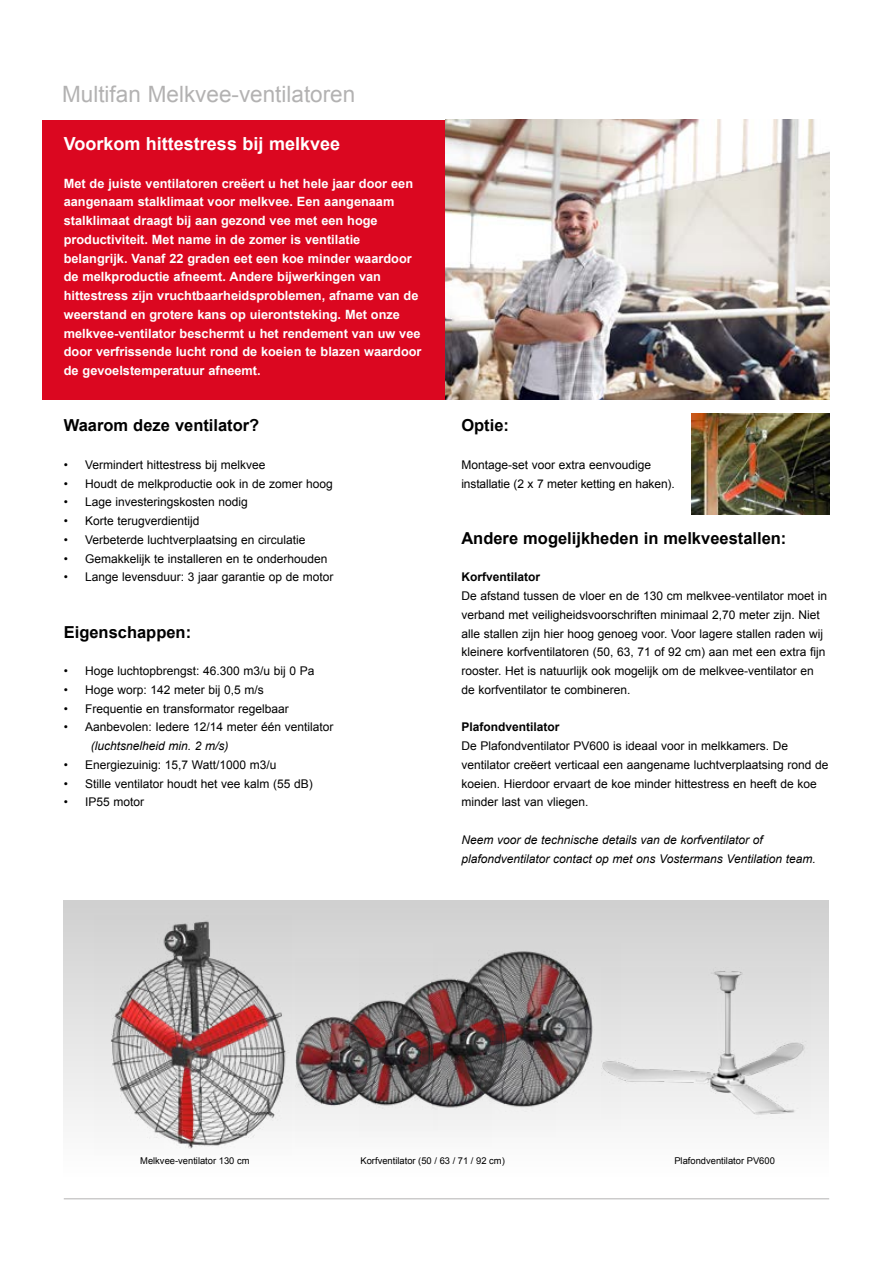
<style>
.page{position:relative;width:893px;height:1263px;background:#fff}
.page>*{position:absolute;margin:0;border:0;box-sizing:border-box;transform-origin:0 0}
.t1{font:22.5px "Arial";color:#b3b2b2}
.t2{font:700 18px "Arial";color:#fff}
.t3{font:700 16.5px "Arial";color:#000}
.t4{font:700 12.75px/18.8px "Arial";color:#fff}
.t5{font:12px/18.8px "Arial";color:#000}
.t6{font:italic 12px/18.8px "Arial";color:#000}
.t7{font:700 12px "Arial";color:#000}
.t8{font:9.3px "Arial";color:#000}
</style>
<div class="page">
<hr style="left:64px;top:1198px;width:765px;height:1px;background:#b3b2b2">
<div style="left:64px;top:900px;width:765px;height:276px;background:linear-gradient(to bottom,#cfcfcf,#fefefe)"></div>
<img style="left:434px;top:943px;width:186px;height:186px">
<div style="left:43px;top:120px;width:786px;height:280px;background:#db0720"></div>
<img style="left:445px;top:120px;width:384px;height:280px">
<img style="left:95px;top:915px;width:196px;height:240px">
<img style="left:359px;top:949px;width:197px;height:187px">
<img style="left:295px;top:959px;width:196px;height:187px">
<img style="left:242px;top:963px;width:196px;height:167px">
<img style="left:602px;top:967px;width:209px;height:151px">
<img style="left:692px;top:414px;width:137px;height:100px">
<h1 class="t1" style="left:62px;top:80px;width:295px">Multifan Melkvee-ventilatoren</h1>
<h2 class="t2" style="left:64px;top:132px;width:278px">Voorkom hittestress bij melkvee</h2>
<p class="t4" style="left:64px;top:174px;width:359px">Met de juiste ventilatoren creëert u het hele jaar door een aangenaam stalklimaat voor melkvee. Een aangenaam stalklimaat draagt bij aan gezond vee met een hoge productiviteit. Met name in de zomer is ventilatie belangrijk. Vanaf 22 graden eet een koe minder waardoor de melkproductie afneemt. Andere bijwerkingen van hittestress zijn vruchtbaarheidsproblemen, afname van de weerstand en grotere kans op uierontsteking. Met onze melkvee-ventilator beschermt u het rendement van uw vee door verfrissende lucht rond de koeien te blazen waardoor de gevoelstemperatuur afneemt.</p>
<h3 class="t3" style="left:64px;top:415px;width:197px">Waarom deze ventilator?</h3>
<p class="t5" style="left:64px;top:455px;width:203px">• Vermindert hittestress bij melkvee</p>
<p class="t5" style="left:64px;top:474px;width:271px">• Houdt de melkproductie ook in de zomer hoog</p>
<p class="t5" style="left:64px;top:493px;width:186px">• Lage investeringskosten nodig</p>
<p class="t5" style="left:64px;top:512px;width:137px">• Korte terugverdientijd</p>
<p class="t5" style="left:64px;top:530px;width:243px">• Verbeterde luchtverplaatsing en circulatie</p>
<p class="t5" style="left:64px;top:549px;width:265px">• Gemakkelijk te installeren en te onderhouden</p>
<p class="t5" style="left:64px;top:568px;width:271px">• Lange levensduur: 3 jaar garantie op de motor</p>
<h3 class="t3" style="left:64px;top:621px;width:129px">Eigenschappen:</h3>
<p class="t5" style="left:64px;top:662px;width:252px">• Hoge luchtopbrengst: 46.300 m3/u bij 0 Pa</p>
<p class="t5" style="left:64px;top:680px;width:202px">• Hoge worp: 142 meter bij 0,5 m/s</p>
<p class="t5" style="left:64px;top:699px;width:227px">• Frequentie en transformator regelbaar</p>
<p class="t5" style="left:64px;top:718px;width:271px">• Aanbevolen: Iedere 12/14 meter één ventilator</p>
<p class="t6" style="left:91px;top:737px;width:139px">(luchtsnelheid min. 2 m/s)</p>
<p class="t5" style="left:64px;top:755px;width:214px">• Energiezuinig: 15,7 Watt/1000 m3/u</p>
<p class="t5" style="left:64px;top:774px;width:251px">• Stille ventilator houdt het vee kalm (55 dB)</p>
<p class="t5" style="left:64px;top:793px;width:82px">• IP55 motor</p>
<h3 class="t3" style="left:461px;top:415px;width:49px">Optie:</h3>
<p class="t5" style="left:461px;top:455px;width:215px">Montage-set voor extra eenvoudige installatie (2 x 7 meter ketting en haken).</p>
<h3 class="t3" style="left:461px;top:527px;width:327px">Andere mogelijkheden in melkveestallen:</h3>
<p class="t7" style="left:461px;top:569px;width:80px">Korfventilator</p>
<p class="t5" style="left:461px;top:587px;width:367px">De afstand tussen de vloer en de 130 cm melkvee-ventilator moet in verband met veiligheidsvoorschriften minimaal 2,70 meter zijn. Niet alle stallen zijn hier hoog genoeg voor. Voor lagere stallen raden wij kleinere korfventilatoren (50, 63, 71 of 92 cm) aan met een extra fijn rooster. Het is natuurlijk ook mogelijk om de melkvee-ventilator en de korfventilator te combineren.</p>
<p class="t7" style="left:461px;top:719px;width:100px">Plafondventilator</p>
<p class="t5" style="left:461px;top:736px;width:369px">De Plafondventilator PV600 is ideaal voor in melkkamers. De ventilator creëert verticaal een aangename luchtverplaatsing rond de koeien. Hierdoor ervaart de koe minder hittestress en heeft de koe minder last van vliegen.</p>
<p class="t6" style="left:461px;top:830px;width:356px">Neem voor de technische details van de korfventilator of plafondventilator contact op met ons Vostermans Ventilation team.</p>
<p class="t8" style="left:140px;top:1155px;width:111px">Melkvee-ventilator 130 cm</p>
<p class="t8" style="left:360px;top:1155px;width:146px">Korfventilator (50 / 63 / 71 / 92 cm)</p>
<p class="t8" style="left:674px;top:1155px;width:102px">Plafondventilator PV600</p>
</div>
